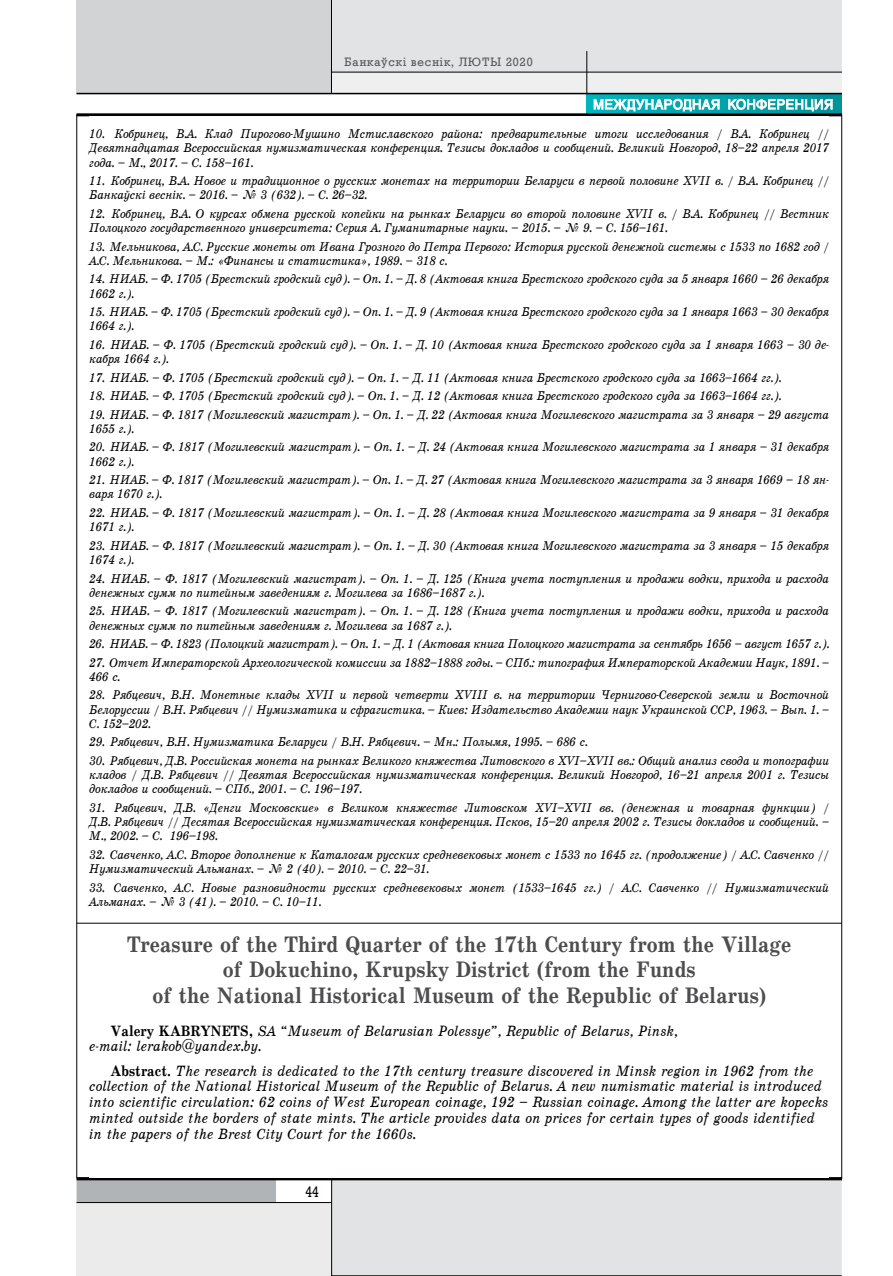
<style>
.page{position:relative;width:893px;height:1276px;background:#fff}
.page>*{position:absolute;margin:0;border:0;box-sizing:border-box;transform-origin:0 0}
.t1{font:22.5px/25.5px "School Book C Bold";color:#4d4d4f;text-align:center;scale:.9 1}
.t2{font:15px/15.8px "School Book C Italic";color:#000;scale:.9 1}
.t3{font:15px "Rodeo";color:#000;scale:.9 1}
.t4{font:13.5px "AG Helvetica";letter-spacing:.04em;color:#fff;scale:.95 1}
.t5{font:12.75px/14.2px "School Book C Italic";letter-spacing:-.02em;color:#000;scale:.9 1}
.t6{font:12px "Rodeo";letter-spacing:.08em;color:#58595b}
.s1{font-family:"School Book C Bold"}
</style>
<div class="page">
<div style="left:587px;top:94px;width:255px;height:21px;background:linear-gradient(to right,#01b5bc,#009298)"></div>
<svg style="left:594px;top:97px;width:126px;height:15px;background:#63cbcf"></svg>
<svg style="left:728px;top:99px;width:105px;height:13px"></svg>
<div style="left:77px;top:0;width:255px;height:94px;background:#d1d3d4"></div>
<div style="left:332px;top:0;width:510px;height:72px;background:#e2e3e4"></div>
<div style="left:332px;top:72px;width:510px;height:22px;background:#efeff0"></div>
<hr style="left:331px;top:0;width:1px;height:94px;background:#000">
<hr style="left:331px;top:72px;width:511px;height:1px;background:#000">
<hr style="left:77px;top:113px;width:765px;height:3px;background:#000">
<hr style="left:587px;top:51px;width:1px;height:43px;background:#000">
<div style="left:77px;top:1202px;width:255px;height:73px;background:#ebebec"></div>
<div style="left:77px;top:1180px;width:199px;height:22px;background:#b1b4b6"></div>
<div style="left:331px;top:1180px;width:511px;height:96px;background:#e2e3e4"></div>
<hr style="left:77px;top:1202px;width:255px;height:1px;background:#000">
<hr style="left:77px;top:1177px;width:765px;height:3px;background:#000">
<hr style="left:77px;top:93px;width:765px;height:1px;background:#000">
<hr style="left:77px;top:923px;width:765px;height:1px;background:#000">
<p class="t6" style="left:344px;top:55px;width:190px">Банкаўскі веснік, ЛЮТЫ 2020</p>
<p class="t4" style="left:593px;top:97px;width:254px">МЕЖДУНАРОДНАЯ КОНФЕРЕНЦИЯ</p>
<p class="t5" style="left:89px;top:127px;width:824px;text-align:justify">10. Кобринец, В.А. Клад Пирогово-Мушино Мстиславского района: предварительные итоги исследования / В.А. Кобринец // Девятнадцатая Всероссийская нумизматическая конференция. Тезисы докладов и сообщений. Великий Новгород, 18–22 апреля 2017 года. – М., 2017. – С. 158–161.</p>
<p class="t5" style="left:89px;top:174px;width:824px">11. Кобринец, В.А. Новое и традиционное о русских монетах на территории Беларуси в первой половине XVII в. / В.А. Кобринец //<br>Банкаўскі веснік. – 2016. – № 3 (632). – С. 26–32.</p>
<p class="t5" style="left:89px;top:206px;width:824px">12. Кобринец, В.А. О курсах обмена русской копейки на рынках Беларуси во второй половине ХVII в. / В.А. Кобринец // Вестник<br>Полоцкого государственного университета: Серия А. Гуманитарные науки. – 2015. – № 9. – С. 156–161.</p>
<p class="t5" style="left:89px;top:239px;width:823px">13. Мельникова, А.С. Русские монеты от Ивана Грозного до Петра Первого: История русской денежной системы с 1533 по 1682 год /<br>А.С. Мельникова. – М.: «Финансы и статистика», 1989. – 318 с.</p>
<p class="t5" style="left:89px;top:272px;width:823px">14. НИАБ. – Ф. 1705 (Брестский гродский суд). – Оп. 1. – Д. 8 (Актовая книга Брестского гродского суда за 5 января 1660 – 26 декабря<br>1662 г.).</p>
<p class="t5" style="left:89px;top:305px;width:823px">15. НИАБ. – Ф. 1705 (Брестский гродский суд). – Оп. 1. – Д. 9 (Актовая книга Брестского гродского суда за 1 января 1663 – 30 декабря<br>1664 г.).</p>
<p class="t5" style="left:89px;top:337px;width:824px">16. НИАБ. – Ф. 1705 (Брестский гродский суд). – Оп. 1. – Д. 10 (Актовая книга Брестского гродского суда за 1 января 1663 – 30 де&shy;кабря 1664 г.).</p>
<p class="t5" style="left:89px;top:370px;width:771px">17. НИАБ. – Ф. 1705 (Брестский гродский суд). – Оп. 1. – Д. 11 (Актовая книга Брестского гродского суда за 1663–1664 гг.).</p>
<p class="t5" style="left:89px;top:389px;width:771px">18. НИАБ. – Ф. 1705 (Брестский гродский суд). – Оп. 1. – Д. 12 (Актовая книга Брестского гродского суда за 1663–1664 гг.).</p>
<p class="t5" style="left:89px;top:407px;width:824px">19. НИАБ. – Ф. 1817 (Могилевский магистрат). – Оп. 1. – Д. 22 (Актовая книга Могилевского магистрата за 3 января – 29 августа<br>1655 г.).</p>
<p class="t5" style="left:89px;top:440px;width:824px">20. НИАБ. – Ф. 1817 (Могилевский магистрат). – Оп. 1. – Д. 24 (Актовая книга Могилевского магистрата за 1 января – 31 декабря<br>1662 г.).</p>
<p class="t5" style="left:89px;top:473px;width:824px">21. НИАБ. – Ф. 1817 (Могилевский магистрат). – Оп. 1. – Д. 27 (Актовая книга Могилевского магистрата за 3 января 1669 – 18 ян&shy;варя 1670 г.).</p>
<p class="t5" style="left:89px;top:505px;width:824px">22. НИАБ. – Ф. 1817 (Могилевский магистрат). – Оп. 1. – Д. 28 (Актовая книга Могилевского магистрата за 9 января – 31 декабря<br>1671 г.).</p>
<p class="t5" style="left:89px;top:538px;width:824px">23. НИАБ. – Ф. 1817 (Могилевский магистрат). – Оп. 1. – Д. 30 (Актовая книга Могилевского магистрата за 3 января – 15 декабря<br>1674 г.).</p>
<p class="t5" style="left:89px;top:571px;width:823px">24. НИАБ. – Ф. 1817 (Могилевский магистрат). – Оп. 1. – Д. 125 (Книга учета поступления и продажи водки, прихода и расхода денежных сумм по питейным заведениям г. Могилева за 1686–1687 г.).</p>
<p class="t5" style="left:89px;top:604px;width:823px">25. НИАБ. – Ф. 1817 (Могилевский магистрат). – Оп. 1. – Д. 128 (Книга учета поступления и продажи водки, прихода и расхода денежных сумм по питейным заведениям г. Могилева за 1687 г.).</p>
<p class="t5" style="left:89px;top:636px;width:824px">26. НИАБ. – Ф. 1823 (Полоцкий магистрат). – Оп. 1. – Д. 1 (Актовая книга Полоцкого магистрата за сентябрь 1656 – август 1657 г.).</p>
<p class="t5" style="left:89px;top:655px;width:824px">27. Отчет Императорской Археологической комиссии за 1882–1888 годы. – СПб.: типография Императорской Академии Наук, 1891. –<br>466 с.</p>
<p class="t5" style="left:89px;top:688px;width:824px;text-align:justify">28. Рябцевич, В.Н. Монетные клады XVII и первой четверти XVIII в. на территории Чернигово-Северской земли и Восточной Белоруссии / В.Н. Рябцевич // Нумизматика и сфрагистика. – Киев: Издательство Академии наук Украинской ССР, 1963. – Вып. 1. – С. 152–202.</p>
<p class="t5" style="left:89px;top:735px;width:555px">29. Рябцевич, В.Н. Нумизматика Беларуси / В.Н. Рябцевич. – Мн.: Полымя, 1995. – 686 с.</p>
<p class="t5" style="left:89px;top:753px;width:824px;text-align:justify">30. Рябцевич, Д.В. Российская монета на рынках Великого княжества Литовского в XVI–XVII вв.: Общий анализ свода и топографии кладов / Д.В. Рябцевич // Девятая Всероссийская нумизматическая конференция. Великий Новгород, 16–21 апреля 2001 г. Тезисы докладов и сообщений. – СПб., 2001. – С. 196–197.</p>
<p class="t5" style="left:89px;top:800px;width:824px;text-align:justify">31. Рябцевич, Д.В. «Денги Московские» в Великом княжестве Литовском XVI–XVII вв. (денежная и товарная функции) / Д.В. Рябцевич // Десятая Всероссийская нумизматическая конференция. Псков, 15–20 апреля 2002 г. Тезисы докладов и сообщений. – М., 2002. – С. 196–198.</p>
<p class="t5" style="left:89px;top:847px;width:824px">32. Савченко, А.С. Второе дополнение к Каталогам русских средневековых монет с 1533 по 1645 гг. (продолжение) / А.С. Савченко //<br>Нумизматический Альманах. – № 2 (40). – 2010. – С. 22–31.</p>
<p class="t5" style="left:89px;top:880px;width:823px">33. Савченко, А.С. Новые разновидности русских средневековых монет (1533–1645 гг.) / А.С. Савченко // Нумизматический<br>Альманах. – № 3 (41). – 2010. – С. 10–11.</p>
<h1 class="t1" style="left:127px;top:931px;width:740px">Treasure of the Third Quarter of the 17th Century from the Village of Dokuchino, Krupsky District (from the Funds<br>of the National Historical Museum of the Republic of Belarus)</h1>
<p class="t2" style="left:89px;top:1022px;width:655px;text-indent:21px"><span class="s1">Valery KABRYNETS,</span> SA “Museum of Belarusian Polessye”, Republic of Belarus, Pinsk, e-mail: lerakob@yandex.by.</p>
<p class="t2" style="left:89px;top:1062px;width:823px;text-indent:21px"><span class="s1">Abstract.</span> The research is dedicated to the 17th century treasure discovered in Minsk region in 1962 from the collection of the National Historical Museum of the Republic of Belarus. A new numismatic material is introduced into scientific circulation: 62 coins of West European coinage, 192 – Russian coinage. Among the latter are kopecks minted outside the borders of state mints. The article provides data on prices for certain types of goods identified in the papers of the Brest City Court for the 1660s.</p>
<p class="t3" style="left:306px;top:1183px;width:16px">44</p>
</div>
